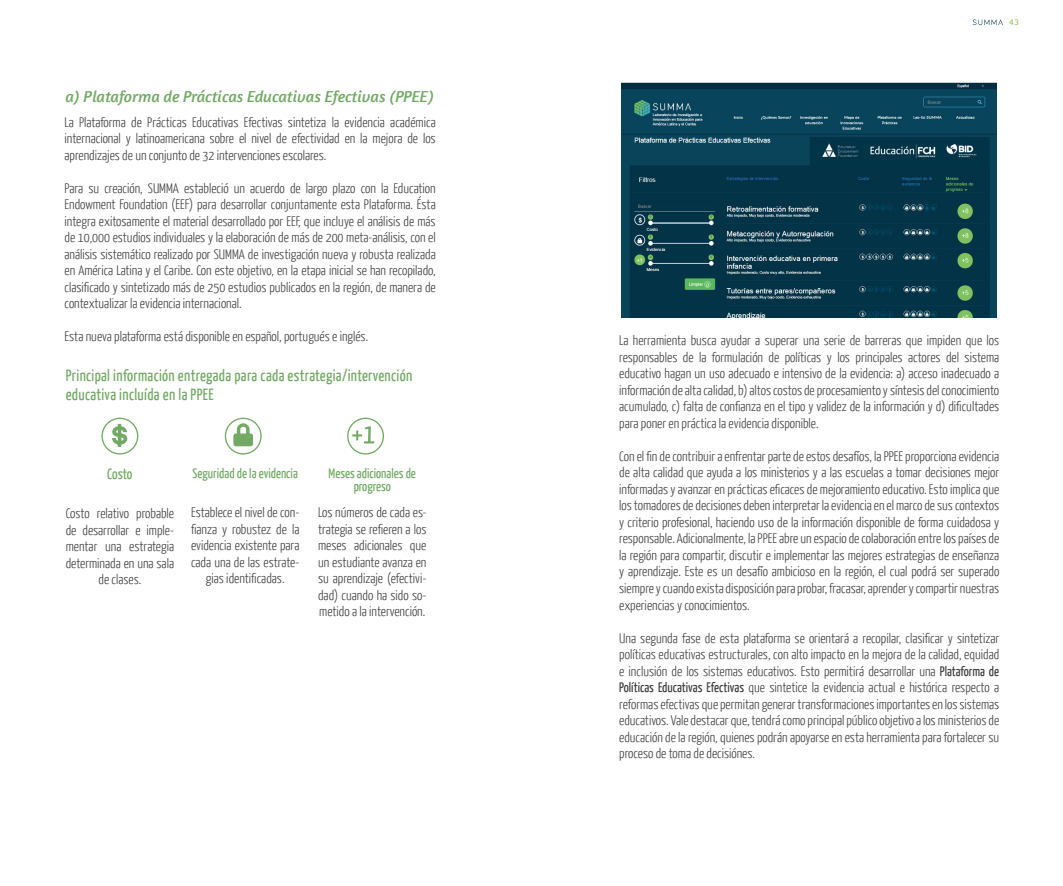
<style>
.page{position:relative;width:1063px;height:886px;background:#fff}
.page>*{position:absolute;margin:0;border:0;box-sizing:border-box;transform-origin:0 0}
.t1{font:16.25px/18.8px "Yanone Kaffeesatz";letter-spacing:.02em;color:#72a964}
.t2{font:italic 16.25px "Amaranth";color:#72a964}
.t3{font:15px "Yanone Kaffeesatz";color:#72a964}
.t4{font:300 13.75px/16.5px "Yanone Kaffeesatz";color:#3e3d40;text-align:justify}
.t5{font:13.75px/12.5px "Yanone Kaffeesatz";color:#72a964;text-align:center}
.t6{font:7.5px "Verdana";color:#90bf4b}
.s1{font-weight:400}
</style>
<div class="page">
<svg style="left:973px;top:19px;width:30px;height:6px"></svg>
<svg style="left:225px;top:418px;width:37px;height:36px"></svg>
<svg style="left:101px;top:418px;width:37px;height:36px"></svg>
<svg style="left:347px;top:418px;width:37px;height:36px"></svg>
<img style="left:621px;top:83px;width:376px;height:234px">
<p class="t2" style="left:65px;top:87px;width:370px">a) Plataforma de Prácticas Educativas Efectivas (PPEE)</p>
<p class="t4" style="left:65px;top:113px;width:373px">La Plataforma de Prácticas Educativas Efectivas sintetiza la evidencia académica internacional y latinoamericana sobre el nivel de efectividad en la mejora de los aprendizajes de un conjunto de 32 intervenciones escolares.</p>
<p class="t4" style="left:65px;top:179px;width:373px">Para su creación, SUMMA estableció un acuerdo de largo plazo con la Education Endowment Foundation (EEF) para desarrollar conjuntamente esta Plataforma. Ésta integra exitosamente el material desarrollado por EEF, que incluye el análisis de más de 10,000 estudios individuales y la elaboración de más de 200 meta-análisis, con el análisis sistemático realizado por SUMMA de investigación nueva y robusta realizada en América Latina y el Caribe. Con este objetivo, en la etapa inicial se han recopilado, clasificado y sintetizado más de 250 estudios publicados en la región, de manera de contextualizar la evidencia internacional.</p>
<p class="t4" style="left:65px;top:328px;width:305px">Esta nueva plataforma está disponible en español, portugués e inglés.</p>
<p class="t1" style="left:66px;top:366px;width:348px">Principal información entregada para cada estrategia/intervención educativa incluída en la PPEE</p>
<p class="t3" style="left:107px;top:465px;width:27px">Costo</p>
<p class="t4" style="left:66px;top:505px;width:110px;text-align:center">Costo relativo probable de desarrollar e imple&shy;mentar una estrategia determinada en una sala de clases.</p>
<p class="t5" style="left:193px;top:467px;width:107px">Seguridad de la evidencia</p>
<p class="t4" style="left:191px;top:504px;width:110px;text-align:center">Establece el nivel de con&shy;fianza y robustez de la evidencia existente para cada una de las estrate&shy;gias identificadas.</p>
<p class="t5" style="left:329px;top:467px;width:89px">Meses adicionales de progreso</p>
<p class="t4" style="left:318px;top:504px;width:110px">Los números de cada es&shy;trategia se refieren a los meses adicionales que un estudiante avanza en su aprendizaje (efectivi&shy;dad) cuando ha sido so&shy;metido a la intervención.</p>
<p class="t6" style="left:1009px;top:17px;width:11px">43</p>
<p class="t4" style="left:619px;top:332px;width:382px">La herramienta busca ayudar a superar una serie de barreras que impiden que los responsables de la formulación de políticas y los principales actores del sistema educativo hagan un uso adecuado e intensivo de la evidencia: a) acceso inadecuado a información de alta calidad, b) altos costos de procesamiento y síntesis del conocimiento acumulado, c) falta de confianza en el tipo y validez de la información y d) dificultades para poner en práctica la evidencia disponible.</p>
<p class="t4" style="left:619px;top:447px;width:382px">Con el fin de contribuir a enfrentar parte de estos desafíos, la PPEE proporciona evidencia de alta calidad que ayuda a los ministerios y a las escuelas a tomar decisiones mejor informadas y avanzar en prácticas eficaces de mejoramiento educativo. Esto implica que los tomadores de decisiones deben interpretar la evidencia en el marco de sus contextos y criterio profesional, haciendo uso de la información disponible de forma cuidadosa y responsable. Adicionalmente, la PPEE abre un espacio de colaboración entre los países de la región para compartir, discutir e implementar las mejores estrategias de enseñanza y aprendizaje. Este es un desafío ambicioso en la región, el cual podrá ser superado siempre y cuando exista disposición para probar, fracasar, aprender y compartir nuestras experiencias y conocimientos.</p>
<p class="t4" style="left:619px;top:629px;width:382px">Una segunda fase de esta plataforma se orientará a recopilar, clasificar y sintetizar políticas educativas estructurales, con alto impacto en la mejora de la calidad, equidad e inclusión de los sistemas educativos. Esto permitirá desarrollar una <span class="s1">Plataforma de Políticas Educativas Efectivas</span> que sintetice la evidencia actual e histórica respecto a reformas efectivas que permitan generar transformaciones importantes en los sistemas educativos. Vale destacar que, tendrá como principal público objetivo a los ministerios de educación de la región, quienes podrán apoyarse en esta herramienta para fortalecer su proceso de toma de decisiónes.</p>
</div>
